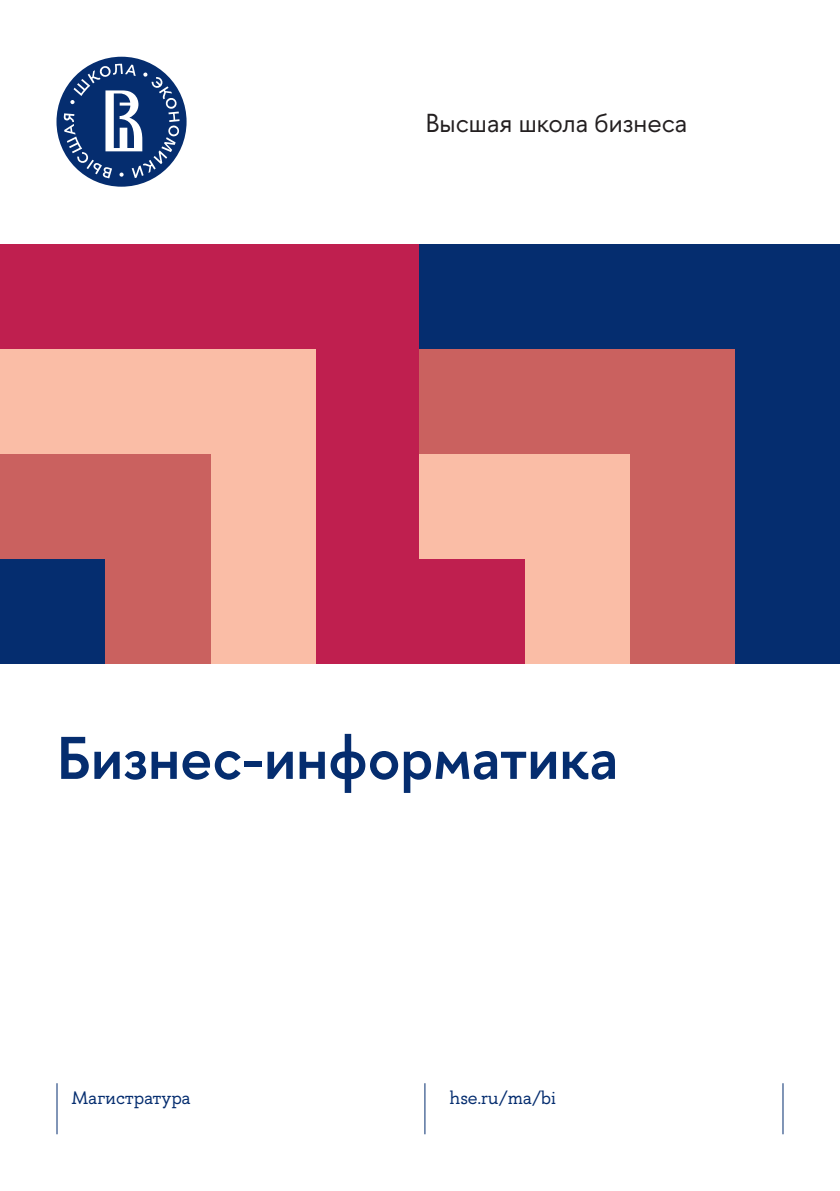
<style>
.page{position:relative;width:840px;height:1191px;background:#fff}
.page>*{position:absolute;margin:0;border:0;box-sizing:border-box;transform-origin:0 0}
.t1{font:600 60px "HSE Sans";color:#052d6f}
.t2{font:26px "HSE Sans";color:#231f20}
.t3{font:18px "HSE Slab";color:#052d6f}
</style>
<div class="page">
<hr style="left:782px;top:1083px;width:1px;height:51px;background:#052d6f">
<div style="left:56px;top:57px;width:130px;height:130px;background:#052d6f;border-radius:50%"></div>
<svg style="left:64px;top:64px;width:115px;height:114px"></svg>
<hr style="left:56px;top:1083px;width:1px;height:51px;background:#052d6f">
<hr style="left:424px;top:1083px;width:1px;height:51px;background:#052d6f">
<div style="left:0;top:244px;width:420px;height:420px;background:#bf1f4f"></div>
<div style="left:0;top:349px;width:315px;height:315px;background:#fabda6"></div>
<div style="left:0;top:454px;width:210px;height:210px;background:#ca615f"></div>
<div style="left:0;top:559px;width:105px;height:105px;background:#052d6f"></div>
<div style="left:419px;top:244px;width:420px;height:420px;background:#052d6f"></div>
<div style="left:419px;top:349px;width:315px;height:315px;background:#ca615f"></div>
<div style="left:419px;top:454px;width:210px;height:210px;background:#fabda6"></div>
<div style="left:419px;top:559px;width:105px;height:105px;background:#bf1f4f"></div>
<p class="t2" style="left:425px;top:106px;width:263px">Высшая школа бизнеса</p>
<p class="t1" style="left:57px;top:719px;width:562px">Бизнес-информатика</p>
<p class="t3" style="left:71px;top:1086px;width:121px">Магистратура</p>
<p class="t3" style="left:449px;top:1086px;width:108px">hse.ru/ma/bi</p>
</div>
